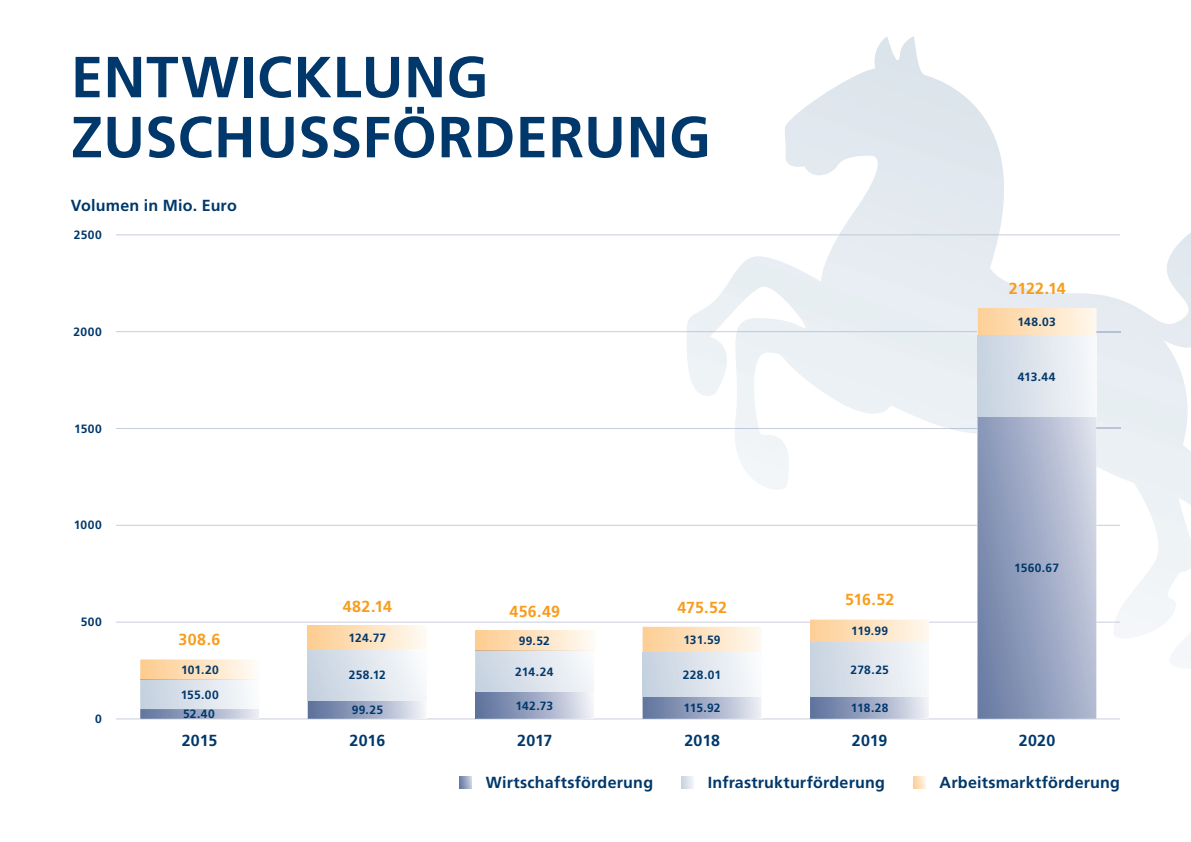
<style>
.page{position:relative;width:1191px;height:842px;background:#fff}
.page>*{position:absolute;margin:0;border:0;box-sizing:border-box;transform-origin:0 0}
.t1{font:700 57.9px/60px "Frutiger LT Std";letter-spacing:.01em;color:#01386b}
.t2{font:700 16.1px "Frutiger LT Std";letter-spacing:.015em;color:#01386b}
.t3{font:700 16px "Frutiger LT Std";letter-spacing:.01em;color:#f89c1c}
.t4{font:700 16px "Frutiger LT Std";color:#01386b}
.t5{font:700 12px/24.8px "Frutiger LT Std";letter-spacing:.02em;color:#01386b}
</style>
<div class="page">
<img style="left:1140px;top:247px;width:51px;height:317px">
<img style="left:1071px;top:293px;width:34px;height:178px">
<img style="left:1000px;top:155px;width:9px;height:128px">
<img style="left:1176px;top:233px;width:15px;height:14px">
<img style="left:785px;top:107px;width:41px;height:68px">
<img style="left:806px;top:93px;width:20px;height:14px">
<img style="left:867px;top:36px;width:54px;height:35px">
<svg style="left:913px;top:776px;width:12px;height:12px"></svg>
<svg style="left:681px;top:776px;width:12px;height:12px"></svg>
<svg style="left:459px;top:776px;width:13px;height:12px"></svg>
<svg style="left:1096px;top:622px;width:24px;height:1px"></svg>
<hr style="left:929px;top:622px;width:48px;height:1px;background:#c9cedf">
<hr style="left:116px;top:622px;width:694px;height:1px;background:#c9cedf">
<svg style="left:1096px;top:525px;width:24px;height:1px"></svg>
<hr style="left:116px;top:525px;width:861px;height:1px;background:#c9cedf">
<svg style="left:1096px;top:428px;width:24px;height:1px"></svg>
<svg style="left:116px;top:428px;width:618px;height:1px"></svg>
<img style="left:734px;top:428px;width:243px;height:1px">
<svg style="left:1096px;top:331px;width:24px;height:1px"></svg>
<svg style="left:116px;top:331px;width:570px;height:1px"></svg>
<img style="left:686px;top:331px;width:291px;height:1px">
<svg style="left:116px;top:234px;width:1004px;height:1px"></svg>
<img style="left:838px;top:234px;width:161px;height:1px">
<img style="left:977px;top:336px;width:1px;height:81px">
<img style="left:140px;top:659px;width:115px;height:33px">
<img style="left:308px;top:649px;width:1px;height:51px">
<svg style="left:116px;top:692px;width:1004px;height:27px"></svg>
<img style="left:475px;top:631px;width:119px;height:88px">
<img style="left:475px;top:650px;width:1px;height:42px">
<img style="left:475px;top:650px;width:119px;height:1px">
<img style="left:642px;top:627px;width:119px;height:92px">
<img style="left:810px;top:620px;width:119px;height:99px">
<img style="left:977px;top:434px;width:1px;height:284px">
<img style="left:977px;top:622px;width:119px;height:1px">
<img style="left:977px;top:525px;width:119px;height:1px">
<svg style="left:977px;top:418px;width:1px;height:16px"></svg>
<img style="left:977px;top:417px;width:119px;height:1px">
<img style="left:140px;top:679px;width:119px;height:1px">
<h1 class="t1" style="left:71px;top:47px;width:641px">ENTWICKLUNG<br>ZUSCHUSSFÖRDERUNG</h1>
<h2 class="t2" style="left:71px;top:196px;width:167px">Volumen in Mio. Euro</h2>
<p class="t5" style="left:74px;top:222px;width:29px">2500</p>
<p class="t5" style="left:74px;top:320px;width:30px">2000</p>
<p class="t5" style="left:74px;top:416px;width:29px">1500</p>
<p class="t5" style="left:74px;top:513px;width:30px">1000</p>
<p class="t5" style="left:81px;top:609px;width:23px">500</p>
<p class="t5" style="left:95px;top:707px;width:8px">0</p>
<h3 class="t3" style="left:1008px;top:279px;width:58px">2122.14</h3>
<p class="t5" style="left:1017px;top:310px;width:40px">148.03</p>
<p class="t5" style="left:1017px;top:364px;width:39px">413.44</p>
<h3 class="t3" style="left:179px;top:630px;width:43px">308.6</h3>
<p class="t5" style="left:181px;top:657px;width:40px">101.20<br>155.00</p>
<p class="t5" style="left:183px;top:702px;width:33px">52.40</p>
<h3 class="t3" style="left:343px;top:596px;width:51px">482.14</h3>
<h3 class="t3" style="left:509px;top:601px;width:52px">456.49</h3>
<h3 class="t3" style="left:677px;top:597px;width:51px">475.52</h3>
<p class="t5" style="left:348px;top:625px;width:39px">124.77</p>
<p class="t5" style="left:349px;top:663px;width:39px">258.12</p>
<p class="t5" style="left:352px;top:697px;width:33px">99.25</p>
<p class="t5" style="left:519px;top:628px;width:33px">99.52</p>
<p class="t5" style="left:515px;top:659px;width:40px">214.24</p>
<p class="t5" style="left:515px;top:693px;width:39px">142.73</p>
<p class="t5" style="left:683px;top:628px;width:39px">131.59</p>
<p class="t5" style="left:683px;top:662px;width:40px">228.01</p>
<p class="t5" style="left:683px;top:696px;width:38px">115.92</p>
<h3 class="t3" style="left:845px;top:590px;width:51px">516.52</h3>
<p class="t5" style="left:851px;top:619px;width:39px">119.99</p>
<p class="t5" style="left:850px;top:657px;width:40px">278.25</p>
<p class="t5" style="left:851px;top:696px;width:39px">118.28</p>
<p class="t5" style="left:1014px;top:556px;width:46px">1560.67</p>
<h3 class="t4" style="left:182px;top:730px;width:37px">2015</h3>
<h3 class="t4" style="left:349px;top:730px;width:37px">2016</h3>
<h3 class="t4" style="left:517px;top:730px;width:37px">2017</h3>
<h3 class="t4" style="left:684px;top:730px;width:37px">2018</h3>
<h3 class="t4" style="left:852px;top:730px;width:37px">2019</h3>
<h3 class="t4" style="left:1019px;top:730px;width:38px">2020</h3>
<h2 class="t2" style="left:486px;top:773px;width:169px">Wirtschaftsförderung</h2>
<h2 class="t2" style="left:707px;top:773px;width:179px">Infrastrukturförderung</h2>
<h2 class="t2" style="left:939px;top:773px;width:182px">Arbeitsmarktförderung</h2>
</div>
